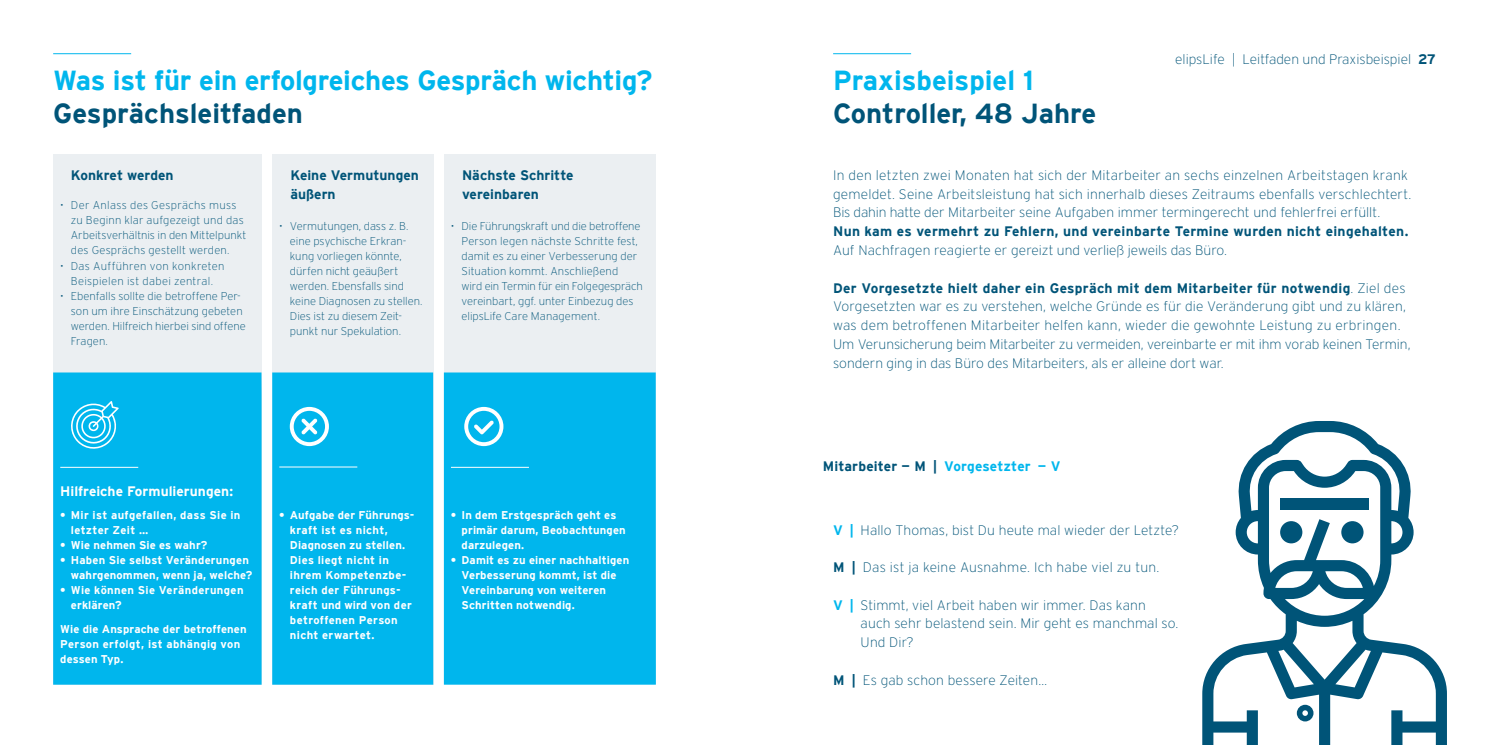
<style>
.page{position:relative;width:1489px;height:745px;background:#fff}
.page>*{position:absolute;margin:0;border:0;box-sizing:border-box;transform-origin:0 0}
.t1{font:700 27.5px "Interstate";letter-spacing:-.01em;color:#00b6ed}
.t2{font:700 27.5px "Interstate";color:#005478}
.t3{font:200 13.75px/18.8px "Interstate";letter-spacing:.005em;color:#005478}
.t4{font:700 13.75px/18.8px "Interstate";letter-spacing:.005em;color:#005478}
.t5{font:700 13.75px "Interstate";color:#fff}
.t6{font:200 11.25px/15px "Interstate";color:#005478}
.t7{font:700 11.25px/15px "Interstate";letter-spacing:.015em;color:#fff}
.t8{font:200 11.25px/15px "Interstate";letter-spacing:.025em;color:#005478;text-align:center}
.s1{font-weight:700}
.s2{color:#00b6ed}
.s3{font-weight:700;color:#00b6ed}
</style>
<div class="page">
<hr style="left:53px;top:53px;width:78px;height:1px;background:#00b6ed">
<div style="left:53px;top:154px;width:208px;height:530px;background:#ebeff2"></div>
<div style="left:53px;top:372px;width:208px;height:312px;background:#00b6ed"></div>
<hr style="left:60px;top:466px;width:78px;height:1px;background:#fff">
<div style="left:444px;top:154px;width:212px;height:529px;background:#ebeff2"></div>
<div style="left:444px;top:372px;width:212px;height:312px;background:#00b6ed"></div>
<hr style="left:451px;top:466px;width:78px;height:1px;background:#fff">
<svg style="left:464px;top:406px;width:39px;height:40px"></svg>
<div style="left:272px;top:154px;width:161px;height:530px;background:#ebeff2"></div>
<div style="left:272px;top:372px;width:161px;height:312px;background:#00b6ed"></div>
<hr style="left:279px;top:466px;width:78px;height:1px;background:#fff">
<svg style="left:290px;top:406px;width:39px;height:40px"></svg>
<svg style="left:71px;top:400px;width:48px;height:48px;background:#41c8f1"></svg>
<hr style="left:833px;top:53px;width:78px;height:1px;background:#00b6ed">
<svg style="left:1202px;top:421px;width:244px;height:323px"></svg>
<svg style="left:1296px;top:704px;width:17px;height:17px"></svg>
<h1 class="t1" style="left:53px;top:65px;width:601px">Was ist für ein erfolgreiches Gespräch wichtig?</h1>
<h1 class="t2" style="left:53px;top:98px;width:251px">Gesprächsleitfaden</h1>
<p class="t4" style="left:71px;top:165px;width:104px">Konkret werden</p>
<p class="t6" style="left:71px;top:198px;width:177px;text-indent:-11px">• Der Anlass des Gesprächs muss zu Beginn klar aufgezeigt und das Arbeitsverhältnis in den Mittelpunkt des Gesprächs gestellt werden.</p>
<p class="t8" style="left:60px;top:258px;width:166px">• Das Aufführen von konkreten<br>Beispielen ist dabei zentral.</p>
<p class="t6" style="left:71px;top:288px;width:176px;text-indent:-11px">• Ebenfalls sollte die betroffene Per&shy;son um ihre Einschätzung gebeten werden. Hilfreich hierbei sind offene<br>Fragen.</p>
<p class="t4" style="left:290px;top:165px;width:130px">Keine Vermutungen äußern</p>
<p class="t6" style="left:290px;top:218px;width:134px;text-indent:-11px">• Vermutungen, dass z. B. eine psychische Erkran&shy;kung vorliegen könnte, dürfen nicht geäußert werden. Ebensfalls sind keine Diagnosen zu stellen.<br>Dies ist zu diesem Zeit&shy;punkt nur Spekulation.</p>
<p class="t4" style="left:462px;top:165px;width:113px">Nächste Schritte vereinbaren</p>
<p class="t6" style="left:461px;top:218px;width:183px;text-indent:-11px">• Die Führungskraft und die betroffene Person legen nächste Schritte fest, damit es zu einer Verbesserung der Situation kommt. Anschließend<br>wird ein Termin für ein Folgegespräch vereinbart, ggf. unter Einbezug des elipsLife Care Management.</p>
<p class="t5" style="left:60px;top:483px;width:174px">Hilfreiche Formulierungen:</p>
<p class="t7" style="left:71px;top:507px;width:171px;text-indent:-11px">• Mir ist aufgefallen, dass Sie in letzter Zeit …</p>
<p class="t7" style="left:60px;top:537px;width:149px">• Wie nehmen Sie es wahr?</p>
<p class="t7" style="left:60px;top:552px;width:193px;text-align:right">• Haben Sie selbst Veränderungen wahrgenommen, wenn ja, welche?</p>
<p class="t7" style="left:71px;top:582px;width:174px;text-indent:-11px">• Wie können Sie Veränderungen erklären?</p>
<p class="t7" style="left:60px;top:620px;width:188px">Wie die Ansprache der betroffenen<br>Person erfolgt, ist abhängig von dessen Typ.</p>
<p class="t7" style="left:290px;top:507px;width:126px;text-indent:-11px">• Aufgabe der Führungs&shy;kraft ist es nicht,<br>Diagnosen zu stellen.<br>Dies liegt nicht in ihrem Kompetenzbe&shy;reich der Führungs&shy;kraft und wird von der betroffenen Person nicht erwartet.</p>
<p class="t7" style="left:461px;top:507px;width:166px;text-indent:-11px">• In dem Erstgespräch geht es primär darum, Beobachtungen darzulegen.</p>
<p class="t7" style="left:461px;top:552px;width:169px;text-indent:-11px">• Damit es zu einer nachhaltigen<br>Verbesserung kommt, ist die<br>Vereinbarung von weiteren<br>Schritten notwendig.</p>
<h1 class="t1" style="left:833px;top:65px;width:202px">Praxisbeispiel 1</h1>
<h1 class="t2" style="left:833px;top:98px;width:264px">Controller, 48 Jahre</h1>
<p class="t3" style="left:1175px;top:50px;width:262px">elipsLife | Leitfaden und Praxisbeispiel <span class="s1">27</span></p>
<p class="t3" style="left:833px;top:165px;width:580px">In den letzten zwei Monaten hat sich der Mitarbeiter an sechs einzelnen Arbeitstagen krank gemeldet. Seine Arbeitsleistung hat sich innerhalb dieses Zeitraums ebenfalls verschlechtert.<br>Bis dahin hatte der Mitarbeiter seine Aufgaben immer termingerecht und fehlerfrei erfüllt.</p>
<p class="t4" style="left:833px;top:222px;width:577px">Nun kam es vermehrt zu Fehlern, und vereinbarte Termine wurden nicht eingehalten.</p>
<p class="t3" style="left:833px;top:240px;width:395px">Auf Nachfragen reagierte er gereizt und verließ jeweils das Büro.</p>
<p class="t3" style="left:833px;top:278px;width:579px"><span class="s1">Der Vorgesetzte hielt daher ein Gespräch mit dem Mitarbeiter für notwendig</span>. Ziel des Vorgesetzten war es zu verstehen, welche Gründe es für die Veränderung gibt und zu klären, was dem betroffenen Mitarbeiter helfen kann, wieder die gewohnte Leistung zu erbringen.<br>Um Verunsicherung beim Mitarbeiter zu vermeiden, vereinbarte er mit ihm vorab keinen Termin, sondern ging in das Büro des Mitarbeiters, als er alleine dort war.</p>
<p class="t4" style="left:822px;top:456px;width:239px">Mitarbeiter — M | <span class="s2">Vorgesetzter — V</span></p>
<p class="t3" style="left:833px;top:520px;width:347px"><span class="s3">V |</span> Hallo Thomas, bist Du heute mal wieder der Letzte?</p>
<p class="t3" style="left:833px;top:557px;width:328px"><span class="s1">M |</span> Das ist ja keine Ausnahme. Ich habe viel zu tun.</p>
<p class="t3" style="left:860px;top:595px;width:319px;text-indent:-27px"><span class="s3">V |</span> Stimmt, viel Arbeit haben wir immer. Das kann auch sehr belastend sein. Mir geht es manchmal so.<br>Und Dir?</p>
<p class="t3" style="left:833px;top:670px;width:215px"><span class="s1">M |</span> Es gab schon bessere Zeiten…</p>
</div>
